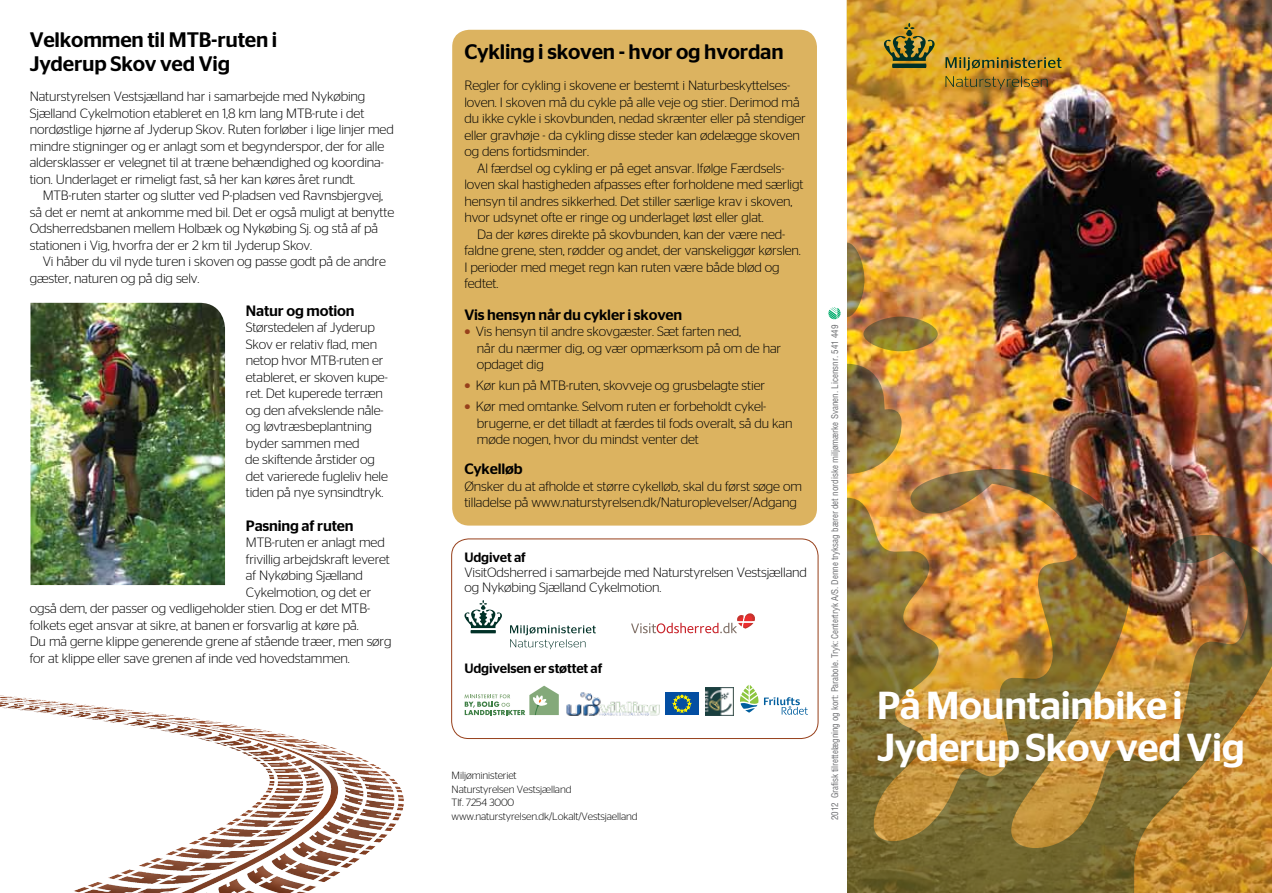
<style>
.page{position:relative;width:1272px;height:893px;background:#fff}
.page>*{position:absolute;margin:0;border:0;box-sizing:border-box;transform-origin:0 0}
.t1{font:500 39px/42px "Stag Sans";letter-spacing:-.01em;color:#fff}
.t2{font:500 21px/24px "Stag Sans";letter-spacing:-.01em;color:#000}
.t3{font:500 15px "Stag Sans";letter-spacing:-.01em;color:#000}
.t4{font:300 13.5px/16.5px "Stag Sans";letter-spacing:-.01em;color:#000}
.t5{font:500 13.5px "Stag Sans";letter-spacing:-.01em;color:#000}
.t6{font:300 10.5px/13.5px "Stag Sans";letter-spacing:-.01em;color:#000}
.t7{font:condensed 9px "Helvetica";color:#6d6e71}
.s1{font-size:21px;color:#97401b}
</style>
<div class="page">
<img style="left:30px;top:303px;width:195px;height:282px">
<img style="left:847px;top:0;width:424px;height:469px">
<svg style="left:828px;top:307px;width:12px;height:12px"></svg>
<div style="left:452px;top:30px;width:365px;height:496px;background:#dcb360;border-radius:17px"></div>
<div style="left:451px;top:539px;width:367px;height:200px;border:1px solid #97401b;border-radius:17px"></div>
<svg style="left:863px;top:317px;width:74px;height:34px;background:#8b7636"></svg>
<svg style="left:847px;top:243px;width:17px;height:74px"></svg>
<img style="left:847px;top:364px;width:54px;height:105px">
<img style="left:847px;top:469px;width:424px;height:424px">
<img style="left:846px;top:0;width:294px;height:119px">
<svg style="left:510px;top:625px;width:86px;height:24px"></svg>
<svg style="left:464px;top:600px;width:38px;height:33px"></svg>
<svg style="left:631px;top:613px;width:124px;height:20px"></svg>
<svg style="left:464px;top:686px;width:95px;height:29px"></svg>
<img style="left:566px;top:692px;width:94px;height:24px">
<div style="left:665px;top:693px;width:33px;height:22px;background:#034ea2"></div>
<svg style="left:673px;top:695px;width:18px;height:17px"></svg>
<img style="left:705px;top:688px;width:28px;height:27px">
<svg style="left:764px;top:697px;width:44px;height:18px"></svg>
<svg style="left:740px;top:685px;width:18px;height:28px"></svg>
<div style="left:0;top:687px;width:414px;height:206px;background:#000;opacity:.75"></div>
<h2 class="t2" style="left:30px;top:27px;width:249px">Velkommen til MTB-ruten i<br>Jyderup Skov ved Vig</h2>
<p class="t4" style="left:30px;top:88px;width:365px">Naturstyrelsen Vestsjælland har i samarbejde med Nykøbing Sjælland Cykelmotion etableret en 1,8 km lang MTB-rute i det nordøstlige hjørne af Jyderup Skov. Ruten forløber i lige linjer med mindre stigninger og er anlagt som et begynderspor, der for alle aldersklasser er velegnet til at træne behændighed og koordina&shy;tion. Underlaget er rimeligt fast, så her kan køres året rundt.</p>
<p class="t4" style="left:30px;top:187px;width:366px;text-indent:13px">MTB-ruten starter og slutter ved P-pladsen ved Ravnsbjergvej, så det er nemt at ankomme med bil. Det er også muligt at benytte Odsherredsbanen mellem Holbæk og Nykøbing Sj. og stå af på stationen i Vig, hvorfra der er 2 km til Jyderup Skov.</p>
<p class="t4" style="left:30px;top:253px;width:357px;text-indent:13px">Vi håber du vil nyde turen i skoven og passe godt på de andre gæster, naturen og på dig selv.</p>
<p class="t3" style="left:246px;top:302px;width:110px">Natur og motion</p>
<p class="t4" style="left:245px;top:319px;width:144px">Størstedelen af Jyderup<br>Skov er relativ flad, men netop hvor MTB-ruten er etableret, er skoven kupe&shy;ret. Det kuperede terræn og den afvekslende nåle&shy;og løvtræsbeplantning byder sammen med<br>de skiftende årstider og det varierede fugleliv hele tiden på nye synsindtryk.</p>
<p class="t3" style="left:246px;top:517px;width:109px">Pasning af ruten</p>
<p class="t4" style="left:246px;top:534px;width:140px">MTB-ruten er anlagt med</p>
<p class="t4" style="left:246px;top:550px;width:145px">frivillig arbejdskraft leveret</p>
<p class="t4" style="left:246px;top:567px;width:119px">af Nykøbing Sjælland</p>
<p class="t4" style="left:246px;top:583px;width:127px">Cykelmotion, og det er</p>
<p class="t4" style="left:30px;top:600px;width:342px">også dem, der passer og vedligeholder stien. Dog er det MTB-</p>
<p class="t4" style="left:30px;top:616px;width:330px">folkets eget ansvar at sikre, at banen er forsvarlig at køre på.</p>
<p class="t4" style="left:30px;top:633px;width:363px">Du må gerne klippe generende grene af stående træer, men sørg</p>
<p class="t4" style="left:30px;top:649px;width:321px">for at klippe eller save grenen af inde ved hovedstammen.</p>
<h2 class="t2" style="left:464px;top:40px;width:321px">Cykling i skoven - hvor og hvordan</h2>
<p class="t4" style="left:464px;top:77px;width:327px">Regler for cykling i skovene er bestemt i Naturbeskyttelses-</p>
<p class="t4" style="left:464px;top:94px;width:337px">loven. I skoven må du cykle på alle veje og stier. Derimod må</p>
<p class="t4" style="left:464px;top:110px;width:343px">du ikke cykle i skovbunden, nedad skrænter eller på stendiger</p>
<p class="t4" style="left:464px;top:127px;width:337px">eller gravhøje - da cykling disse steder kan ødelægge skoven</p>
<p class="t4" style="left:464px;top:143px;width:126px">og dens fortidsminder.</p>
<p class="t4" style="left:477px;top:160px;width:308px">Al færdsel og cykling er på eget ansvar. Ifølge Færdsels-</p>
<p class="t4" style="left:464px;top:176px;width:340px">loven skal hastigheden afpasses efter forholdene med særligt</p>
<p class="t4" style="left:464px;top:193px;width:330px">hensyn til andres sikkerhed. Det stiller særlige krav i skoven,</p>
<p class="t4" style="left:464px;top:209px;width:301px">hvor udsynet ofte er ringe og underlaget løst eller glat.</p>
<p class="t4" style="left:477px;top:226px;width:309px">Da der køres direkte på skovbunden, kan der være ned-</p>
<p class="t4" style="left:464px;top:242px;width:338px">faldne grene, sten, rødder og andet, der vanskeliggør kørslen.</p>
<p class="t4" style="left:464px;top:259px;width:317px">I perioder med meget regn kan ruten være både blød og</p>
<p class="t4" style="left:464px;top:275px;width:36px">fedtet.</p>
<p class="t3" style="left:464px;top:306px;width:219px">Vis hensyn når du cykler i skoven</p>
<p class="t4" style="left:477px;top:323px;width:306px;text-indent:-12px"><span class="s1">•</span> Vis hensyn til andre skovgæster. Sæt farten ned,<br>når du nærmer dig, og vær opmærksom på om de har opdaget dig</p>
<p class="t4" style="left:464px;top:377px;width:302px"><span class="s1">•</span> Kør kun på MTB-ruten, skovveje og grusbelagte stier</p>
<p class="t4" style="left:477px;top:398px;width:317px;text-indent:-12px"><span class="s1">•</span> Kør med omtanke. Selvom ruten er forbeholdt cykel&shy;brugerne, er det tilladt at færdes til fods overalt, så du kan møde nogen, hvor du mindst venter det</p>
<p class="t3" style="left:464px;top:460px;width:60px">Cykelløb</p>
<p class="t4" style="left:464px;top:478px;width:339px">Ønsker du at afholde et større cykelløb, skal du først søge om tilladelse på www.naturstyrelsen.dk/Naturoplevelser/Adgang</p>
<p class="t5" style="left:464px;top:550px;width:63px">Udgivet af</p>
<p class="t4" style="left:464px;top:565px;width:344px;line-height:15px">VisitOdsherred i samarbejde med Naturstyrelsen Vestsjælland og Nykøbing Sjælland Cykelmotion.</p>
<p class="t5" style="left:464px;top:661px;width:139px">Udgivelsen er støttet af</p>
<p class="t6" style="left:451px;top:769px;width:187px">Miljøministeriet<br>Naturstyrelsen Vestsjælland<br>Tlf. 7254 3000 www.naturstyrelsen.dk/Lokalt/Vestsjaelland</p>
<p class="t7" style="left:829px;top:820px;width:497px;rotate:-90deg">2012 Grafisk tilrettelægning og kort: Parabole. Tryk: Centertryk A/S. Denne tryksag bærer det nordiske miljømærke Svanen. Licensnr. 541 449</p>
<h1 class="t1" style="left:877px;top:684px;width:369px">På Mountainbike i<br>Jyderup Skov ved Vig</h1>
</div>
